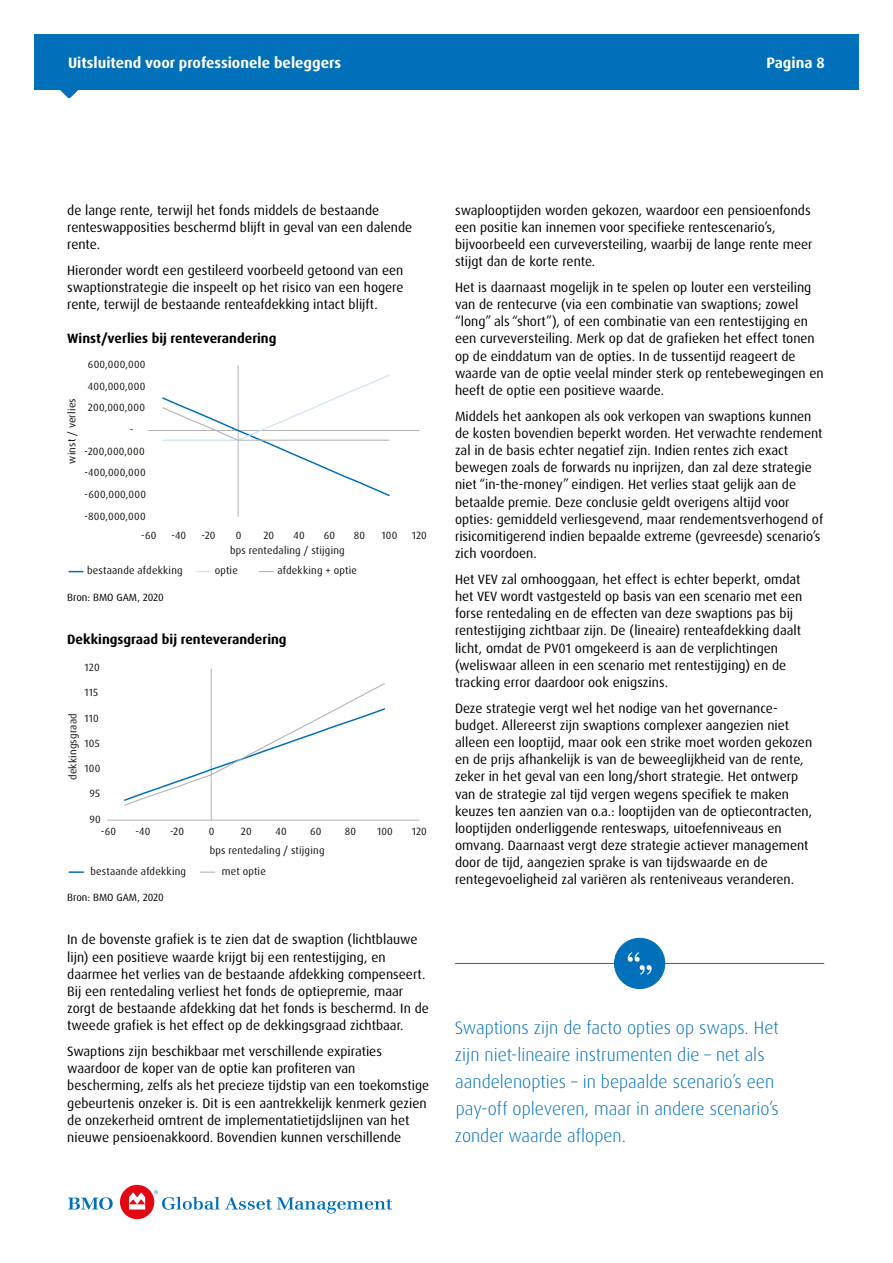
<style>
.page{position:relative;width:893px;height:1263px;background:#fff}
.page>*{position:absolute;margin:0;border:0;box-sizing:border-box;transform-origin:0 0}
.t1{font:300 18px/27px "Dax Pro";color:#0070ba}
.t2{font:700 15px "Dax Pro";color:#fff}
.t3{font:13.5px/17.1px "Dax Pro";color:#000}
.t4{font:700 13.5px "Dax Pro";color:#000}
.t5{font:10.5px "Dax Pro";letter-spacing:.02em;color:#13110c}
.t6{font:10.5px "Dax Pro";letter-spacing:-.005em;color:#000}
</style>
<div class="page">
<div style="left:34px;top:34px;width:825px;height:56px;background:#0070ba"></div>
<svg style="left:60px;top:90px;width:18px;height:9px"></svg>
<svg style="left:68px;top:1197px;width:45px;height:13px"></svg>
<div style="left:120px;top:1185px;width:34px;height:34px;background:#e30613;border-radius:50%"></div>
<svg style="left:129px;top:1192px;width:16px;height:17px"></svg>
<svg style="left:154px;top:1190px;width:238px;height:23px"></svg>
<hr style="left:238px;top:366px;width:1px;height:151px;background:#b3b2b2">
<hr style="left:148px;top:430px;width:271px;height:1px;background:#b3b2b2">
<svg style="left:162px;top:374px;width:228px;height:123px"></svg>
<svg style="left:69px;top:571px;width:14px;height:1px"></svg>
<svg style="left:197px;top:571px;width:14px;height:1px"></svg>
<svg style="left:259px;top:571px;width:14px;height:1px"></svg>
<hr style="left:211px;top:669px;width:1px;height:151px;background:#b3b2b2">
<hr style="left:107px;top:820px;width:312px;height:1px;background:#b3b2b2">
<svg style="left:124px;top:682px;width:262px;height:124px"></svg>
<svg style="left:69px;top:871px;width:14px;height:2px"></svg>
<svg style="left:201px;top:872px;width:14px;height:1px"></svg>
<hr style="left:455px;top:963px;width:369px;height:1px;background:#0070ba">
<div style="left:614px;top:938px;width:51px;height:50px;background:#0070ba;border-radius:50%"></div>
<div style="left:614px;top:938px;width:51px;height:51px;border:1px solid #0070ba;border-radius:50%"></div>
<svg style="left:628px;top:952px;width:24px;height:23px"></svg>
<p class="t2" style="left:68px;top:53px;width:275px">Uitsluitend voor professionele beleggers</p>
<p class="t2" style="left:766px;top:53px;width:60px">Pagina 8</p>
<p class="t3" style="left:67px;top:201px;width:346px">de lange rente, terwijl het fonds middels de bestaande renteswapposities beschermd blijft in geval van een dalende rente.</p>
<p class="t3" style="left:67px;top:262px;width:338px;text-align:justify">Hieronder wordt een gestileerd voorbeeld getoond van een swaptionstrategie die inspeelt op het risico van een hogere rente, terwijl de bestaande renteafdekking intact blijft.</p>
<p class="t4" style="left:67px;top:330px;width:211px">Winst/verlies bij renteverandering</p>
<p class="t5" style="left:88px;top:357px;width:59px">600,000,000</p>
<p class="t5" style="left:88px;top:379px;width:59px">400,000,000</p>
<p class="t5" style="left:65px;top:464px;width:67px;rotate:-90deg">winst / verlies</p>
<p class="t5" style="left:88px;top:401px;width:59px">200,000,000</p>
<p class="t5" style="left:130px;top:422px;width:5px">-</p>
<p class="t5" style="left:85px;top:444px;width:62px">-200,000,000</p>
<p class="t5" style="left:85px;top:466px;width:63px">-400,000,000</p>
<p class="t5" style="left:85px;top:487px;width:63px">-600,000,000</p>
<p class="t5" style="left:85px;top:509px;width:63px">-800,000,000</p>
<p class="t5" style="left:141px;top:529px;width:17px">-60</p>
<p class="t5" style="left:171px;top:529px;width:16px">-40</p>
<p class="t5" style="left:202px;top:529px;width:15px">-20</p>
<p class="t5" style="left:236px;top:529px;width:7px">0</p>
<p class="t5" style="left:263px;top:529px;width:12px">20</p>
<p class="t5" style="left:294px;top:529px;width:13px">40</p>
<p class="t5" style="left:324px;top:529px;width:13px">60</p>
<p class="t5" style="left:354px;top:529px;width:13px">80</p>
<p class="t5" style="left:381px;top:529px;width:17px">100</p>
<p class="t5" style="left:412px;top:529px;width:17px">120</p>
<p class="t5" style="left:230px;top:543px;width:116px">bps rentedaling / stijging</p>
<p class="t5" style="left:87px;top:564px;width:97px">bestaande afdekking</p>
<p class="t5" style="left:215px;top:564px;width:25px">optie</p>
<p class="t5" style="left:277px;top:564px;width:81px">afdekking + optie</p>
<p class="t6" style="left:67px;top:591px;width:98px">Bron: BMO GAM, 2020</p>
<p class="t4" style="left:67px;top:630px;width:221px">Dekkingsgraad bij renteverandering</p>
<p class="t5" style="left:85px;top:660px;width:17px">120</p>
<p class="t5" style="left:85px;top:686px;width:15px">115</p>
<p class="t5" style="left:66px;top:780px;width:69px;rotate:-90deg">dekkingsgraad</p>
<p class="t5" style="left:85px;top:711px;width:16px">110</p>
<p class="t5" style="left:85px;top:736px;width:17px">105</p>
<p class="t5" style="left:85px;top:762px;width:17px">100</p>
<p class="t5" style="left:90px;top:787px;width:12px">95</p>
<p class="t5" style="left:90px;top:812px;width:13px">90</p>
<p class="t5" style="left:101px;top:824px;width:17px">-60</p>
<p class="t5" style="left:135px;top:824px;width:16px">-40</p>
<p class="t5" style="left:170px;top:824px;width:15px">-20</p>
<p class="t5" style="left:209px;top:824px;width:7px">0</p>
<p class="t5" style="left:241px;top:824px;width:12px">20</p>
<p class="t5" style="left:276px;top:824px;width:13px">40</p>
<p class="t5" style="left:310px;top:824px;width:13px">60</p>
<p class="t5" style="left:345px;top:824px;width:13px">80</p>
<p class="t5" style="left:377px;top:824px;width:17px">100</p>
<p class="t5" style="left:412px;top:824px;width:17px">120</p>
<p class="t5" style="left:210px;top:843px;width:116px">bps rentedaling / stijging</p>
<p class="t5" style="left:90px;top:864px;width:97px">bestaande afdekking</p>
<p class="t5" style="left:222px;top:864px;width:46px">met optie</p>
<p class="t6" style="left:67px;top:891px;width:98px">Bron: BMO GAM, 2020</p>
<p class="t3" style="left:67px;top:931px;width:363px">In de bovenste grafiek is te zien dat de swaption (lichtblauwe lijn) een positieve waarde krijgt bij een rentestijging, en daarmee het verlies van de bestaande afdekking compenseert.<br>Bij een rentedaling verliest het fonds de optiepremie, maar zorgt de bestaande afdekking dat het fonds is beschermd. In de tweede grafiek is het effect op de dekkingsgraad zichtbaar.</p>
<p class="t3" style="left:67px;top:1043px;width:363px">Swaptions zijn beschikbaar met verschillende expiraties waardoor de koper van de optie kan profiteren van bescherming, zelfs als het precieze tijdstip van een toekomstige gebeurtenis onzeker is. Dit is een aantrekkelijk kenmerk gezien de onzekerheid omtrent de implementatietijdslijnen van het nieuwe pensioenakkoord. Bovendien kunnen verschillende</p>
<p class="t3" style="left:455px;top:201px;width:359px">swaplooptijden worden gekozen, waardoor een pensioenfonds een positie kan innemen voor specifieke rentescenario’s, bijvoorbeeld een curveversteiling, waarbij de lange rente meer stijgt dan de korte rente.</p>
<p class="t3" style="left:455px;top:279px;width:370px">Het is daarnaast mogelijk in te spelen op louter een versteiling van de rentecurve (via een combinatie van swaptions; zowel “long” als “short”), of een combinatie van een rentestijging en een curveversteiling. Merk op dat de grafieken het effect tonen op de einddatum van de opties. In de tussentijd reageert de waarde van de optie veelal minder sterk op rentebewegingen en heeft de optie een positieve waarde.</p>
<p class="t3" style="left:455px;top:408px;width:370px">Middels het aankopen als ook verkopen van swaptions kunnen de kosten bovendien beperkt worden. Het verwachte rendement zal in de basis echter negatief zijn. Indien rentes zich exact bewegen zoals de forwards nu inprijzen, dan zal deze strategie niet “in-the-money” eindigen. Het verlies staat gelijk aan de betaalde premie. Deze conclusie geldt overigens altijd voor opties: gemiddeld verliesgevend, maar rendementsverhogend of risicomitigerend indien bepaalde extreme (gevreesde) scenario’s zich voordoen.</p>
<p class="t3" style="left:455px;top:571px;width:349px">Het VEV zal omhooggaan, het effect is echter beperkt, omdat het VEV wordt vastgesteld op basis van een scenario met een forse rentedaling en de effecten van deze swaptions pas bij rentestijging zichtbaar zijn. De (lineaire) renteafdekking daalt licht, omdat de PV01 omgekeerd is aan de verplichtingen (weliswaar alleen in een scenario met rentestijging) en de tracking error daardoor ook enigszins.</p>
<p class="t3" style="left:455px;top:699px;width:359px">Deze strategie vergt wel het nodige van het governance&shy;budget. Allereerst zijn swaptions complexer aangezien niet alleen een looptijd, maar ook een strike moet worden gekozen en de prijs afhankelijk is van de beweeglijkheid van de rente, zeker in het geval van een long/short strategie. Het ontwerp van de strategie zal tijd vergen wegens specifiek te maken keuzes ten aanzien van o.a.: looptijden van de optiecontracten, looptijden onderliggende renteswaps, uitoefenniveaus en omvang. Daarnaast vergt deze strategie actiever management door de tijd, aangezien sprake is van tijdswaarde en de rentegevoeligheid zal variëren als renteniveaus veranderen.</p>
<h1 class="t1" style="left:455px;top:1014px;width:325px">Swaptions zijn de facto opties op swaps. Het zijn niet-lineaire instrumenten die – net als aandelenopties – in bepaalde scenario’s een pay-off opleveren, maar in andere scenario’s zonder waarde aflopen.</h1>
</div>
